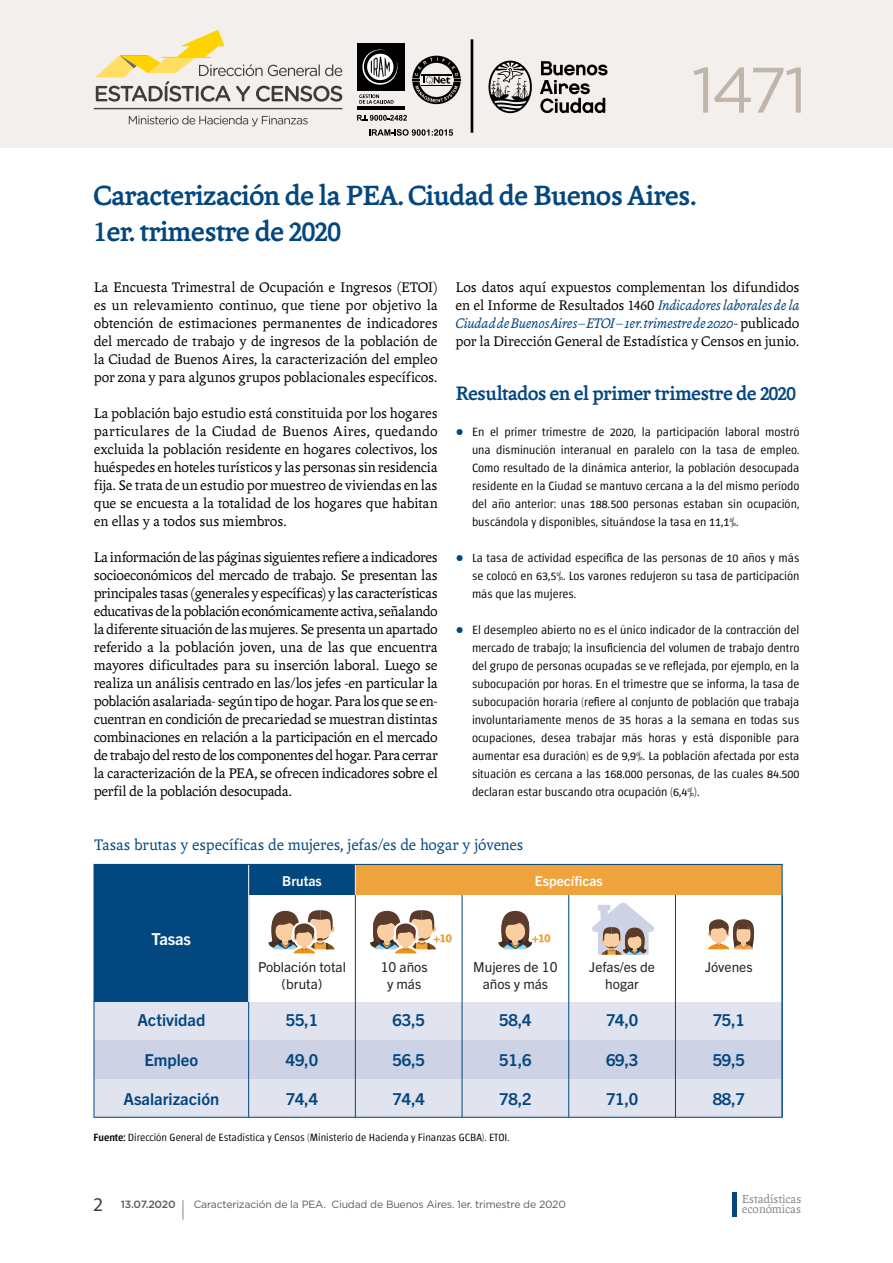
<style>
.page{position:relative;width:893px;height:1263px;background:#fff}
.page>*{position:absolute;margin:0;border:0;box-sizing:border-box;transform-origin:0 0}
.t1{font:64.05px "Gotham";color:#bfb5aa}
.t2{font:700 30px/36px "Andralis ND Os F";letter-spacing:-.025em;color:#044780}
.t3{font:700 21px "Andralis ND Os F";letter-spacing:-.025em;color:#044780}
.t4{font:21px "Gotham";color:#5a5a59;scale:.5 1}
.t5{font:19.5px "Myriad Pro";color:#3c3c3b}
.t6{font:700 16.5px "Trade Gothic Next LT Pro";color:#024780}
.t7{font:16.5px "Andralis ND Os F";letter-spacing:-.005em;color:#044780}
.t8{font:700 16.5px "Trade Gothic Next LT Pro";color:#fff}
.t9{font:15px/18px "Andralis ND Os F";letter-spacing:-.01em;color:#000;text-align:justify}
.t10{font:13.65px/16.5px "Trade Gothic Next LT Pro";color:#26231e;text-align:center}
.t11{font:700 13.65px "Trade Gothic Next LT Pro";color:#fff}
.t12{font:12.6px "Andralis ND Os F";color:#878787}
.t13{font:300 12px/18px "Chaco";color:#000;text-align:justify}
.t14{font:300 10.5px "Chaco";color:#000}
.t15{font:10.5px "Gotham";letter-spacing:-.02em;color:#5a5a59}
.t16{font:500 10.5px "Gotham";letter-spacing:-.02em;color:#5a5a59}
.s1{font-family:"Andralis NDSC"}
.s2{font-style:italic;color:#054780}
.s3{font-family:"Verdana";font-weight:700;color:#044780}
.s4{font-weight:500}
</style>
<div class="page">
<div style="left:732px;top:1192px;width:5px;height:24px;background:#044780"></div>
<div style="left:0;top:0;width:893px;height:147px;background:#f2efec"></div>
<hr style="left:471px;top:39px;width:2px;height:94px;background:#000">
<svg style="left:488px;top:61px;width:44px;height:52px"></svg>
<svg style="left:540px;top:61px;width:68px;height:52px"></svg>
<div style="left:357px;top:43px;width:48px;height:48px;background:#000"></div>
<hr style="left:357px;top:106px;width:48px;height:4px;background:#000">
<svg style="left:362px;top:49px;width:36px;height:36px"></svg>
<svg style="left:359px;top:94px;width:35px;height:10px"></svg>
<svg style="left:357px;top:115px;width:50px;height:6px"></svg>
<svg style="left:412px;top:56px;width:49px;height:48px"></svg>
<svg style="left:369px;top:129px;width:84px;height:7px"></svg>
<svg style="left:129px;top:115px;width:179px;height:11px"></svg>
<svg style="left:95px;top:30px;width:247px;height:72px"></svg>
<hr style="left:94px;top:108px;width:248px;height:1px;background:#4a4a49">
<div style="left:355px;top:864px;width:427px;height:31px;background:#eea33c"></div>
<div style="left:94px;top:864px;width:155px;height:138px;background:#024780"></div>
<div style="left:94px;top:1002px;width:688px;height:38px;background:#e1e3ef"></div>
<div style="left:94px;top:1040px;width:688px;height:39px;background:#cdd2e4"></div>
<div style="left:94px;top:1079px;width:688px;height:38px;background:#e1e3ef"></div>
<svg style="left:708px;top:919px;width:46px;height:30px"></svg>
<svg style="left:592px;top:902px;width:62px;height:53px"></svg>
<svg style="left:268px;top:910px;width:66px;height:44px"></svg>
<hr style="left:248px;top:895px;width:1px;height:222px;background:#024780">
<hr style="left:355px;top:895px;width:1px;height:222px;background:#024780">
<hr style="left:462px;top:895px;width:1px;height:222px;background:#024780">
<hr style="left:568px;top:895px;width:1px;height:222px;background:#024780">
<hr style="left:675px;top:895px;width:1px;height:222px;background:#024780">
<hr style="left:782px;top:895px;width:1px;height:222px;background:#024780">
<div style="left:249px;top:864px;width:106px;height:31px;background:#024780"></div>
<hr style="left:248px;top:864px;width:1px;height:138px;background:#fff">
<hr style="left:355px;top:864px;width:1px;height:31px;background:#fff">
<svg style="left:370px;top:910px;width:82px;height:44px"></svg>
<svg style="left:498px;top:911px;width:52px;height:39px"></svg>
<div style="left:94px;top:864px;width:688px;height:253px;border:1px solid #024780"></div>
<h1 class="t1" style="left:692px;top:49px;width:117px">1471</h1>
<h2 class="t2" style="left:94px;top:178px;width:604px">Caracterización de la PEA. Ciudad de Buenos Aires.<br><span class="s1">1</span>er. trimestre de <span class="s1">2020</span></h2>
<p class="t9" style="left:94px;top:278px;width:345px">La Encuesta Trimestral de Ocupación e Ingresos (ETOI) es un relevamiento continuo, que tiene por objetivo la obtención de estimaciones permanentes de indicadores del mercado de trabajo y de ingresos de la población de la Ciudad de Buenos Aires, la caracterización del empleo por zona y para algunos grupos poblacionales específicos.</p>
<p class="t9" style="left:94px;top:404px;width:345px">La población bajo estudio está constituida por los hogares particulares de la Ciudad de Buenos Aires, quedando excluida la población residente en hogares colectivos, los huéspedes en hoteles turísticos y las personas sin residencia fija. Se trata de un estudio por muestreo de viviendas en las que se encuesta a la totalidad de los hogares que habitan en ellas y a todos sus miembros.</p>
<p class="t9" style="left:94px;top:548px;width:346px">La información de las páginas siguientes refiere a indicadores socioeconómicos del mercado de trabajo. Se presentan las principales tasas (generales y específicas) y las características educativas de la población económicamente activa, señalando la diferente situación de las mujeres. Se presenta un apartado referido a la población joven, una de las que encuentra mayores dificultades para su inserción laboral. Luego se realiza un análisis centrado en las/los jefes -en particular la población asalariada- según tipo de hogar. Para los que se en&shy;cuentran en condición de precariedad se muestran distintas combinaciones en relación a la participación en el mercado de trabajo del resto de los componentes del hogar. Para cerrar la caracterización de la PEA, se ofrecen indicadores sobre el perfil de la población desocupada.</p>
<p class="t9" style="left:455px;top:278px;width:345px">Los datos aquí expuestos complementan los difundidos en el Informe de Resultados <span class="s1">1460</span> <span class="s2">Indicadores laborales de la Ciudad de Buenos Aires – ETOI – 1er. trimestre de 2020</span>- publicado por la Dirección General de Estadística y Censos en junio.</p>
<h3 class="t3" style="left:455px;top:382px;width:342px">Resultados en el primer trimestre de <span class="s1">2020</span></h3>
<p class="t13" style="left:472px;top:423px;width:329px;text-indent:-16px"><span class="s3">•</span> En el primer trimestre de 2020, la participación laboral mostró una disminución interanual en paralelo con la tasa de empleo.<br>Como resultado de la dinámica anterior, la población desocupada residente en la Ciudad se mantuvo cercana a la del mismo período del año anterior: unas 188.500 personas estaban sin ocupación, buscándola y disponibles, situándose la tasa en 11,1%.</p>
<p class="t13" style="left:472px;top:549px;width:329px;text-indent:-16px"><span class="s3">•</span> La tasa de actividad específica de las personas de 10 años y más se colocó en 63,5%. Los varones redujeron su tasa de participación más que las mujeres.</p>
<p class="t13" style="left:472px;top:621px;width:329px;text-indent:-16px"><span class="s3">•</span> El desempleo abierto no es el único indicador de la contracción del mercado de trabajo; la insuficiencia del volumen de trabajo dentro del grupo de personas ocupadas se ve reflejada, por ejemplo, en la subocupación por horas. En el trimestre que se informa, la tasa de subocupación horaria (refiere al conjunto de población que trabaja involuntariamente menos de 35 horas a la semana en todas sus ocupaciones, desea trabajar más horas y está disponible para aumentar esa duración) es de 9,9%. La población afectada por esta situación es cercana a las 168.000 personas, de las cuales 84.500 declaran estar buscando otra ocupación (6,4%).</p>
<p class="t7" style="left:95px;top:835px;width:430px">Tasas brutas y específicas de mujeres, jefas/es de hogar y jóvenes</p>
<p class="t11" style="left:282px;top:872px;width:41px">Brutas</p>
<p class="t11" style="left:535px;top:872px;width:69px">Específicas</p>
<p class="t8" style="left:151px;top:927px;width:41px">Tasas</p>
<p class="t6" style="left:137px;top:1009px;width:70px">Actividad</p>
<p class="t6" style="left:144px;top:1048px;width:55px">Empleo</p>
<p class="t6" style="left:123px;top:1088px;width:97px">Asalarización</p>
<p class="t10" style="left:258px;top:958px;width:89px">Población total (bruta)</p>
<p class="t6" style="left:286px;top:1009px;width:34px">55,1</p>
<p class="t6" style="left:286px;top:1048px;width:34px">49,0</p>
<p class="t6" style="left:286px;top:1088px;width:34px">74,4</p>
<p class="t10" style="left:381px;top:958px;width:48px">10 años y más</p>
<p class="t6" style="left:393px;top:1009px;width:34px">63,5</p>
<p class="t6" style="left:393px;top:1048px;width:34px">56,5</p>
<p class="t6" style="left:393px;top:1088px;width:34px">74,4</p>
<p class="t10" style="left:473px;top:958px;width:86px">Mujeres de 10</p>
<p class="t10" style="left:705px;top:958px;width:49px">Jóvenes</p>
<p class="t10" style="left:483px;top:975px;width:67px">años y más</p>
<p class="t10" style="left:589px;top:958px;width:67px">Jefas/es de hogar</p>
<p class="t6" style="left:499px;top:1009px;width:34px">58,4</p>
<p class="t6" style="left:499px;top:1048px;width:34px">51,6</p>
<p class="t6" style="left:499px;top:1088px;width:34px">78,2</p>
<p class="t6" style="left:606px;top:1009px;width:34px">74,0</p>
<p class="t6" style="left:606px;top:1048px;width:34px">69,3</p>
<p class="t6" style="left:606px;top:1088px;width:34px">71,0</p>
<p class="t6" style="left:713px;top:1009px;width:34px">75,1</p>
<p class="t6" style="left:713px;top:1048px;width:34px">59,5</p>
<p class="t6" style="left:713px;top:1088px;width:34px">88,7</p>
<p class="t14" style="left:94px;top:1132px;width:418px"><span class="s4">Fuente:</span> Dirección General de Estadística y Censos (Ministerio de Hacienda y Finanzas GCBA). ETOI.</p>
<p class="t12" style="left:742px;top:1192px;width:61px">Estadísticas</p>
<h3 class="t5" style="left:93px;top:1193px;width:12px">2</h3>
<p class="t12" style="left:742px;top:1203px;width:61px">económicas</p>
<p class="t15" style="left:194px;top:1197px;width:374px">Caracterización de la PEA. Ciudad de Buenos Aires. 1er. trimestre de 2020</p>
<p class="t16" style="left:121px;top:1198px;width:56px">13.07.2020</p>
<h3 class="t4" style="left:181px;top:1196px;width:8px">|</h3>
</div>
